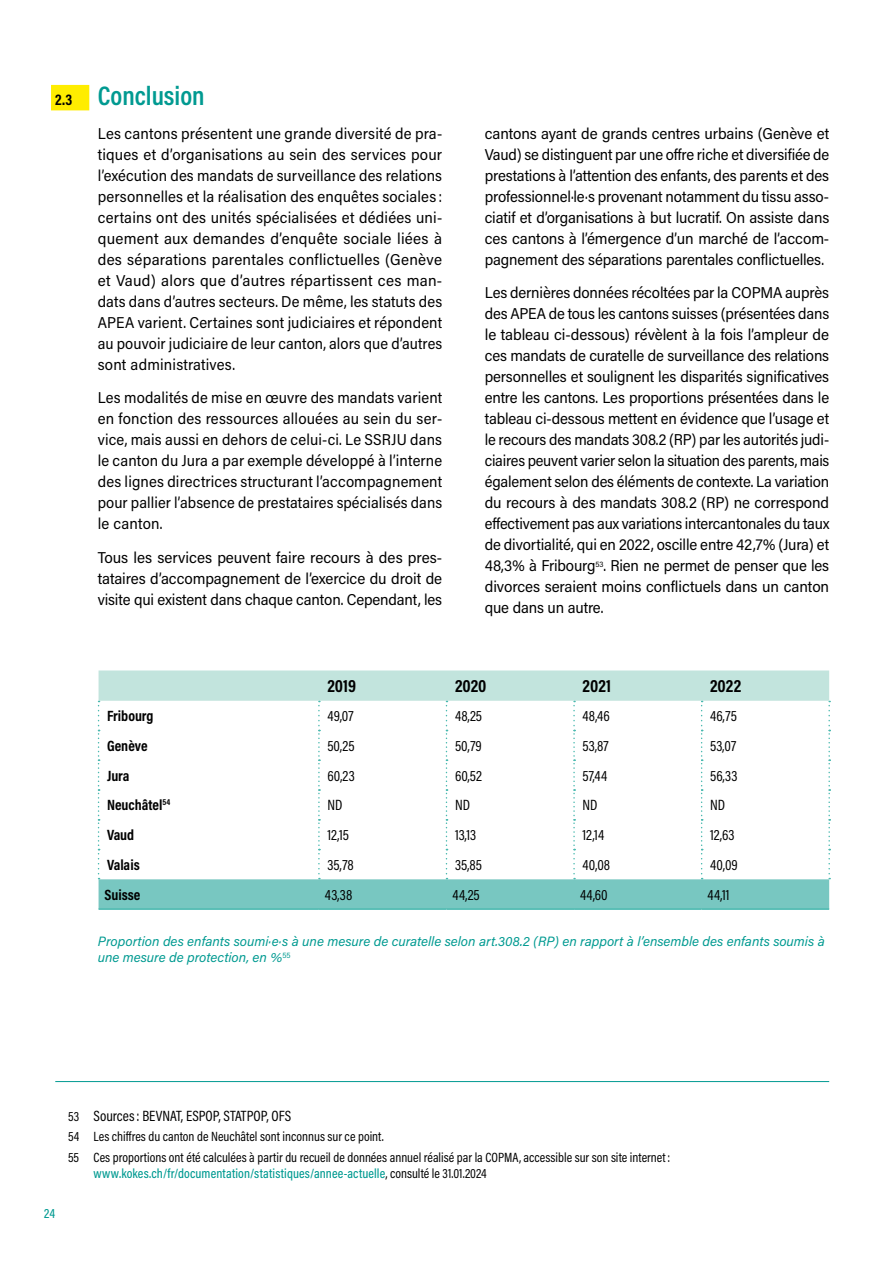
<style>
.page{position:relative;width:893px;height:1263px;background:#fff}
.page>*{position:absolute;margin:0;border:0;box-sizing:border-box;transform-origin:0 0}
.t1{font:600 27px "Acumin Pro Cond";color:#009a91}
.t2{font:700 18px "Acumin Pro Cond";color:#000}
.t3{font:15.75px/21px "Acumin Pro Semi Cond";letter-spacing:-.005em;color:#000;text-align:justify}
.t4{font:15px "Acumin Pro Cond";letter-spacing:.005em;color:#000}
.t5{font:700 15px "Acumin Pro Cond";color:#000}
.t6{font:13.5px/20.4px "Acumin Pro Cond";color:#000}
.t7{font:italic 13.5px/16.5px "Acumin Pro";color:#009a91}
.t8{font:500 13.5px "Acumin Pro Cond";letter-spacing:.01em;color:#009a91}
.s1{font-weight:700;font-size:15.75px;color:#000}
.s2{font-size:13.5px}
.s3{font-weight:400;color:#000}
</style>
<div class="page">
<div style="left:51px;top:85px;width:38px;height:25px;background:#ffed00"></div>
<hr style="left:55px;top:1081px;width:774px;height:1px;background:#009a91">
<hr style="left:99px;top:908px;width:220px;height:2px;background:#49b9af">
<hr style="left:319px;top:908px;width:127px;height:2px;background:#49b9af">
<hr style="left:446px;top:908px;width:128px;height:2px;background:#49b9af">
<hr style="left:574px;top:908px;width:128px;height:2px;background:#49b9af">
<hr style="left:702px;top:908px;width:127px;height:2px;background:#49b9af">
<svg style="left:98px;top:670px;width:732px;height:239px"></svg>
<h1 class="t1" style="left:55px;top:78px;width:151px"><span class="s1">2.3</span> Conclusion</h1>
<p class="t3" style="left:98px;top:122px;width:346px">Les cantons présentent une grande diversité de pra&shy;tiques et d’organisations au sein des services pour l’exécution des mandats de surveillance des relations personnelles et la réalisation des enquêtes sociales : certains ont des unités spécialisées et dédiées uni&shy;quement aux demandes d’enquête sociale liées à des séparations parentales conflictuelles (Genève et Vaud) alors que d’autres répartissent ces man&shy;dats dans d’autres secteurs. De même, les statuts des APEA varient. Certaines sont judiciaires et répondent au pouvoir judiciaire de leur canton, alors que d’autres sont administratives.</p>
<p class="t3" style="left:98px;top:387px;width:346px">Les modalités de mise en œuvre des mandats varient en fonction des ressources allouées au sein du ser&shy;vice, mais aussi en dehors de celui-ci. Le SSRJU dans le canton du Jura a par exemple développé à l’interne des lignes directrices structurant l’accompagnement pour pallier l’absence de prestataires spécialisés dans le canton.</p>
<p class="t3" style="left:98px;top:547px;width:346px">Tous les services peuvent faire recours à des pres&shy;tataires d’accompagnement de l’exercice du droit de visite qui existent dans chaque canton. Cependant, les</p>
<p class="t3" style="left:485px;top:122px;width:346px">cantons ayant de grands centres urbains (Genève et Vaud) se distinguent par une offre riche et diversifiée de prestations à l’attention des enfants, des parents et des professionnel·le·s provenant notamment du tissu asso&shy;ciatif et d’organisations à but lucratif. On assiste dans ces cantons à l’émergence d’un marché de l’accom&shy;pagnement des séparations parentales conflictuelles.</p>
<p class="t3" style="left:485px;top:282px;width:346px">Les dernières données récoltées par la COPMA auprès des APEA de tous les cantons suisses (présentées dans le tableau ci-dessous) révèlent à la fois l’ampleur de ces mandats de curatelle de surveillance des relations personnelles et soulignent les disparités significatives entre les cantons. Les proportions présentées dans le tableau ci-dessous mettent en évidence que l’usage et le recours des mandats 308.2 (RP) par les autorités judi&shy;ciaires peuvent varier selon la situation des parents, mais également selon des éléments de contexte. La variation du recours à des mandats 308.2 (RP) ne correspond effectivement pas aux variations intercantonales du taux de divortialité, qui en 2022, oscille entre 42,7% (Jura) et 48,3% à Fribourg<sup>53</sup>. Rien ne permet de penser que les divorces seraient moins conflictuels dans un canton que dans un autre.</p>
<p class="t2" style="left:327px;top:674px;width:30px">2019</p>
<p class="t2" style="left:455px;top:674px;width:33px">2020</p>
<p class="t2" style="left:583px;top:674px;width:30px">2021</p>
<p class="t2" style="left:710px;top:674px;width:33px">2022</p>
<p class="t5" style="left:107px;top:706px;width:48px">Fribourg</p>
<p class="t4" style="left:327px;top:706px;width:28px">49,07</p>
<p class="t4" style="left:455px;top:706px;width:29px">48,25</p>
<p class="t4" style="left:583px;top:706px;width:29px">48,46</p>
<p class="t4" style="left:710px;top:706px;width:28px">46,75</p>
<p class="t5" style="left:107px;top:736px;width:42px">Genève</p>
<p class="t4" style="left:327px;top:736px;width:29px">50,25</p>
<p class="t4" style="left:455px;top:736px;width:28px">50,79</p>
<p class="t4" style="left:583px;top:736px;width:27px">53,87</p>
<p class="t4" style="left:710px;top:736px;width:28px">53,07</p>
<p class="t5" style="left:107px;top:765px;width:24px">Jura</p>
<p class="t4" style="left:327px;top:766px;width:29px">60,23</p>
<p class="t4" style="left:455px;top:766px;width:28px">60,52</p>
<p class="t4" style="left:583px;top:766px;width:26px">57,44</p>
<p class="t4" style="left:710px;top:766px;width:29px">56,33</p>
<p class="t5" style="left:107px;top:795px;width:65px">Neuchâtel<sup>54</sup></p>
<p class="t4" style="left:327px;top:795px;width:17px">ND</p>
<p class="t4" style="left:455px;top:795px;width:17px">ND</p>
<p class="t4" style="left:583px;top:795px;width:17px">ND</p>
<p class="t4" style="left:710px;top:795px;width:17px">ND</p>
<p class="t5" style="left:107px;top:825px;width:29px">Vaud</p>
<p class="t4" style="left:327px;top:825px;width:23px">12,15</p>
<p class="t4" style="left:455px;top:825px;width:23px">13,13</p>
<p class="t4" style="left:583px;top:825px;width:23px">12,14</p>
<p class="t4" style="left:710px;top:825px;width:26px">12,63</p>
<p class="t5" style="left:107px;top:855px;width:34px">Valais</p>
<p class="t4" style="left:327px;top:855px;width:28px">35,78</p>
<p class="t4" style="left:455px;top:855px;width:29px">35,85</p>
<p class="t4" style="left:583px;top:855px;width:29px">40,08</p>
<p class="t4" style="left:710px;top:855px;width:29px">40,09</p>
<p class="t5" style="left:105px;top:885px;width:38px">Suisse</p>
<p class="t4" style="left:325px;top:885px;width:29px">43,38</p>
<p class="t4" style="left:452px;top:885px;width:29px">44,25</p>
<p class="t4" style="left:580px;top:885px;width:29px">44,60</p>
<p class="t4" style="left:708px;top:885px;width:23px">44,11</p>
<p class="t7" style="left:98px;top:932px;width:728px">Proportion des enfants soumi∙e∙s à une mesure de curatelle selon art.308.2 (RP) en rapport à l’ensemble des enfants soumis à une mesure de protection, en %<sup>55</sup></p>
<p class="t8" style="left:44px;top:1204px;width:13px">24</p>
<p class="t4" style="left:68px;top:1106px;width:225px"><span class="s2">53</span> Sources: BEVNAT, ESPOP, STATPOP, OFS</p>
<p class="t6" style="left:68px;top:1126px;width:604px">54 Les chiffres du canton de Neuchâtel sont inconnus sur ce point.<br>55 Ces proportions ont été calculées à partir du recueil de données annuel réalisé par la COPMA, accessible sur son site internet :</p>
<p class="t8" style="left:94px;top:1164px;width:395px">www.kokes.ch/fr/documentation/statistiques/annee-actuelle<span class="s3">, consulté le 31.01.2024</span></p>
</div>
